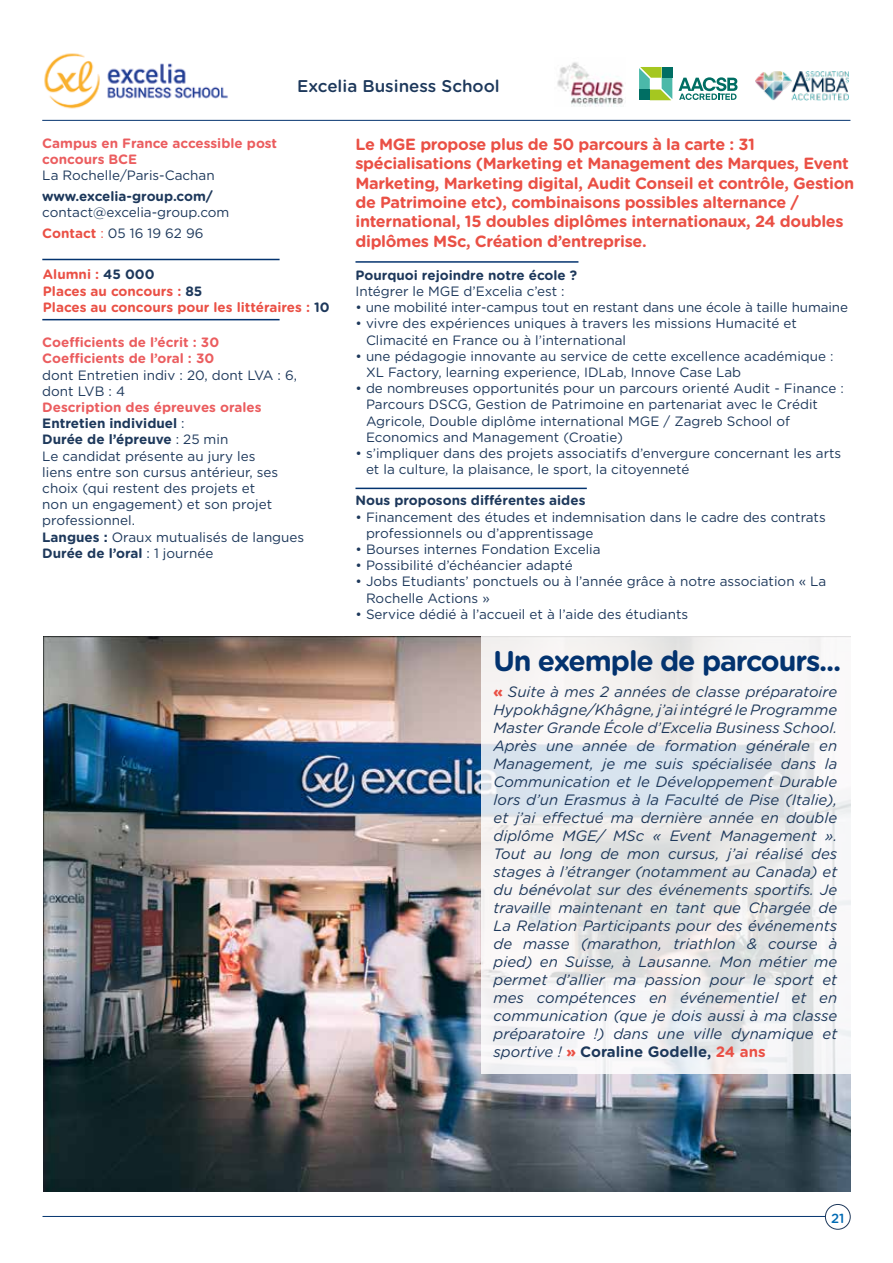
<style>
.page{position:relative;width:893px;height:1263px;background:#fff}
.page>*{position:absolute;margin:0;border:0;box-sizing:border-box;transform-origin:0 0}
.t1{font:700 28.5px "Gotham Rounded";letter-spacing:-.04em;color:#03336f}
.t2{font:500 16.95px "Gotham Rounded";color:#1d385b}
.t3{font:700 16.2px/19.5px "Gotham Rounded";letter-spacing:-.02em;color:#ea5045}
.t4{font:italic 15px/18px "Gotham Rounded";color:#1d385b;text-align:justify}
.t5{font:13.5px/16.2px "Gotham";color:#1d385b}
.t6{font:13.5px/16.2px "Gotham Rounded";color:#1d385b}
.t7{font:700 13.5px/16.2px "Gotham Rounded";color:#eb5d5f}
.t8{font:700 13.5px "Gotham Rounded";color:#1d385b}
.t9{font:700 13.5px/16.2px "Gotham Rounded";color:#ea5045}
.t10{font:500 13.2px "Gotham Rounded";color:#006ab3}
.s1{font-family:"Gotham Rounded";font-weight:700;color:#ea5045}
.s2{color:#ea5045}
.s3{color:#1d385b}
.s4{font-weight:700}
.s5{font-family:"Gotham";font-weight:400}
.s6{font-family:"Gotham"}
.s7{font-family:"Gotham";font-weight:900;font-style:normal;color:#ea5045}
.s8{font-weight:700;font-style:normal}
.s9{font-weight:700;font-style:normal;color:#ea5045}
</style>
<div class="page">
<hr style="left:43px;top:1216px;width:787px;height:1px;background:#03336f">
<div style="left:825px;top:1204px;width:25px;height:25px;background:#fff;border-radius:50%"></div>
<div style="left:825px;top:1204px;width:25px;height:25px;border:1px solid #1d385b;border-radius:50%"></div>
<hr style="left:355px;top:261px;width:223px;height:2px;background:#03336f">
<hr style="left:355px;top:488px;width:232px;height:1px;background:#03336f">
<hr style="left:42px;top:120px;width:808px;height:1px;background:#03336f">
<hr style="left:42px;top:259px;width:238px;height:1px;background:#03336f">
<hr style="left:42px;top:319px;width:238px;height:1px;background:#03336f">
<img style="left:44px;top:53px;width:184px;height:56px">
<img style="left:755px;top:72px;width:93px;height:28px">
<svg style="left:639px;top:67px;width:33px;height:33px"></svg>
<div style="left:639px;top:90px;width:11px;height:10px;background:#006e63"></div>
<svg style="left:678px;top:77px;width:59px;height:23px"></svg>
<img style="left:557px;top:62px;width:67px;height:44px">
<img style="left:43px;top:637px;width:807px;height:554px">
<svg style="left:482px;top:636px;width:369px;height:438px"></svg>
<p class="t2" style="left:297px;top:74px;width:204px">Excelia Business School</p>
<p class="t7" style="left:42px;top:134px;width:236px">Campus en France accessible post concours BCE</p>
<p class="t5" style="left:42px;top:167px;width:174px">La Rochelle/Paris-Cachan</p>
<p class="t8" style="left:42px;top:186px;width:172px">www.excelia-group.com/</p>
<p class="t5" style="left:42px;top:201px;width:189px;line-height:20.7px">contact@excelia-group.com<br><span class="s1">Contact</span> <span class="s2">:</span> 05 16 19 62 96</p>
<p class="t9" style="left:43px;top:266px;width:288px">Alumni : <span class="s3">45 000<br></span>Places au concours : <span class="s3">85<br></span>Places au concours pour les littéraires : <span class="s3">10</span></p>
<p class="t7" style="left:42px;top:334px;width:178px">Coefficients de l’écrit : 30<br>Coefficients de l’oral : 30</p>
<p class="t5" style="left:42px;top:366px;width:256px">dont Entretien indiv : 20, dont LVA : 6, dont LVB : 4</p>
<p class="t7" style="left:42px;top:398px;width:221px">Description des épreuves orales</p>
<p class="t5" style="left:42px;top:415px;width:263px"><span class="s4">Entretien individuel</span> :<br><span class="s4">Durée de l’épreuve</span> : 25 min<br>Le candidat présente au jury les<br>liens entre son cursus antérieur, ses choix (qui restent des projets et<br>non un engagement) et son projet professionnel.<br><span class="s4">Langues :</span> Oraux mutualisés de langues</p>
<p class="t8" style="left:42px;top:543px;width:173px">Durée de l’oral <span class="s5">: 1 journée</span></p>
<p class="t3" style="left:355px;top:133px;width:500px">Le MGE propose plus de 50 parcours à la carte : 31 spécialisations (Marketing et Management des Marques, Event Marketing, Marketing digital, Audit Conseil et contrôle, Gestion de Patrimoine etc), combinaisons possibles alternance / international, 15 doubles diplômes internationaux, 24 doubles diplômes MSc, Création d’entreprise.</p>
<p class="t8" style="left:355px;top:265px;width:223px">Pourquoi rejoindre notre école ?</p>
<p class="t5" style="left:355px;top:283px;width:211px">Intégrer le MGE d’Excelia c’est :</p>
<p class="t6" style="left:355px;top:299px;width:494px"><span class="s6">•</span> une mobilité inter-campus tout en restant dans une école à taille humaine</p>
<p class="t6" style="left:366px;top:315px;width:432px;text-indent:-11px"><span class="s6">•</span> vivre des expériences uniques à travers les missions Humacité et<br>Climacité en France ou à l’international</p>
<p class="t6" style="left:366px;top:347px;width:469px;text-indent:-11px"><span class="s6">•</span> une pédagogie innovante au service de cette excellence académique :<br>XL Factory, learning experience, IDLab, Innove Case Lab</p>
<p class="t6" style="left:366px;top:380px;width:479px;text-indent:-11px"><span class="s6">•</span> de nombreuses opportunités pour un parcours orienté Audit - Finance :<br>Parcours DSCG, Gestion de Patrimoine en partenariat avec le Crédit Agricole, Double diplôme international MGE / Zagreb School of Economics and Management (Croatie)</p>
<p class="t6" style="left:366px;top:445px;width:477px;text-indent:-11px"><span class="s6">•</span> s’impliquer dans des projets associatifs d’envergure concernant les arts et la culture, la plaisance, le sport, la citoyenneté</p>
<p class="t8" style="left:355px;top:491px;width:231px">Nous proposons différentes aides</p>
<p class="t5" style="left:366px;top:508px;width:461px;text-indent:-11px">• Financement des études et indemnisation dans le cadre des contrats professionnels ou d’apprentissage</p>
<p class="t5" style="left:355px;top:541px;width:247px">• Bourses internes Fondation Excelia</p>
<p class="t5" style="left:355px;top:557px;width:219px">• Possibilité d’échéancier adapté</p>
<p class="t5" style="left:366px;top:573px;width:462px;text-indent:-11px">• Jobs Etudiants’ ponctuels ou à l’année grâce à notre association « La<br>Rochelle Actions »</p>
<p class="t5" style="left:355px;top:606px;width:334px">• Service dédié à l’accueil et à l’aide des étudiants</p>
<h1 class="t1" style="left:493px;top:639px;width:349px">Un exemple de parcours...</h1>
<p class="t4" style="left:493px;top:682px;width:345px"><span class="s7">«</span> Suite à mes 2 années de classe préparatoire Hypokhâgne/Khâgne, j’ai intégré le Programme Master Grande École d’Excelia Business School.<br>Après une année de formation générale en Management, je me suis spécialisée dans la Communication et le Développement Durable lors d’un Erasmus à la Faculté de Pise (Italie), et j’ai effectué ma dernière année en double diplôme MGE/ MSc « Event Management ».<br>Tout au long de mon cursus, j’ai réalisé des stages à l’étranger (notamment au Canada) et du bénévolat sur des événements sportifs. Je travaille maintenant en tant que Chargée de La Relation Participants pour des événements de masse (marathon, triathlon &amp; course à pied) en Suisse, à Lausanne. Mon métier me permet d’allier ma passion pour le sport et mes compétences en événementiel et en communication (que je dois aussi à ma classe préparatoire !) dans une ville dynamique et sportive ! <span class="s7">»</span> <span class="s8">Coraline Godelle,</span> <span class="s9">24 ans</span></p>
<p class="t10" style="left:831px;top:1209px;width:15px">21</p>
</div>
